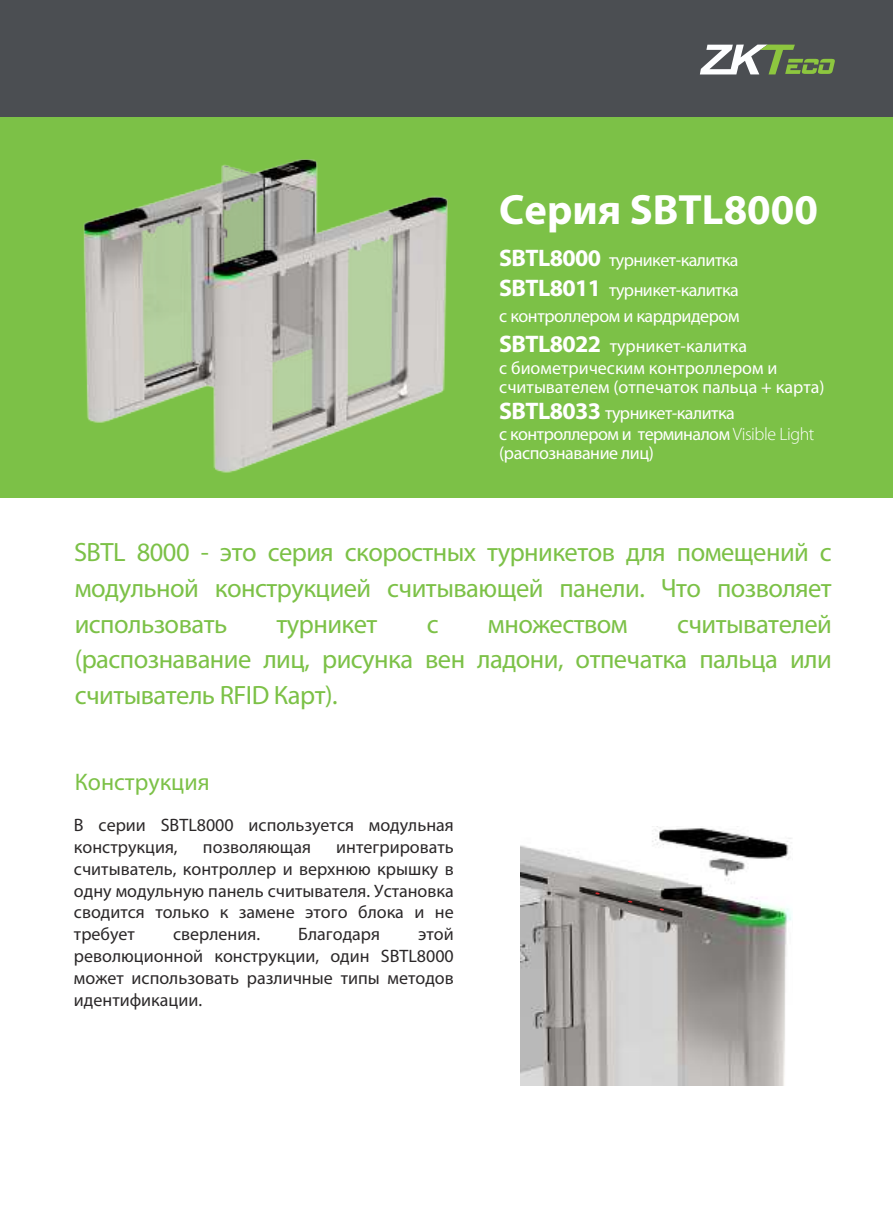
<style>
.page{position:relative;width:893px;height:1212px;background:#fff}
.page>*{position:absolute;margin:0;border:0;box-sizing:border-box;transform-origin:0 0}
.t1{font:700 42.6px "Myriad Pro";color:#fff}
.t2{font:26.55px/35.7px "Myriad Pro";letter-spacing:-.02em;color:#7cc147;text-align:justify}
.t3{font:24px "Myriad Pro";color:#7cc147}
.t4{font:18px/21.9px "Myriad Pro";color:#2b2829;text-align:justify}
.t5{font:18px/29.7px "Myriad Pro";letter-spacing:-.025em;color:#fff}
.t6{font:18px/19px "Myriad Pro";color:#fff}
.s1{font-weight:700;font-size:24px}
.s2{font-weight:300}
</style>
<div class="page">
<div style="left:0;top:0;width:893px;height:117px;background:#4b4e52"></div>
<div style="left:0;top:117px;width:893px;height:380px;background:#7cc147"></div>
<svg style="left:700px;top:45px;width:135px;height:29px"></svg>
<img style="left:83px;top:159px;width:365px;height:314px">
<img style="left:521px;top:826px;width:271px;height:260px">
<svg style="left:660px;top:908px;width:4px;height:3px"></svg>
<svg style="left:628px;top:900px;width:4px;height:3px"></svg>
<h1 class="t1" style="left:499px;top:182px;width:320px">Серия SBTL8000</h1>
<p class="t5" style="left:499px;top:245px;width:241px"><span class="s1">SBTL8000</span> турникет-калитка<br><span class="s1">SBTL8011</span> турникет-калитка</p>
<p class="t5" style="left:499px;top:301px;width:249px;line-height:30.2px">с контроллером и кардридером<br><span class="s1">SBTL8022</span> турникет-калитка</p>
<p class="t6" style="left:499px;top:358px;width:327px">с биометрическим контроллером и считывателем (отпечаток пальца + карта)</p>
<p class="t5" style="left:499px;top:402px;width:317px;line-height:21.1px"><span class="s1">SBTL8033</span> турникет-калитка<br>с контроллером и терминалом <span class="s2">Visible Light</span></p>
<p class="t5" style="left:499px;top:438px;width:156px">(распознавание лиц)</p>
<h2 class="t2" style="left:74px;top:534px;width:759px">SBTL 8000 - это серия скоростных турникетов для помещений с модульной конструкцией считывающей панели. Что позволяет использовать</h2>
<h2 class="t2" style="left:75px;top:605px;width:759px;text-indent:602px">считывателей (распознавание лиц, рисунка вен ладони, отпечатка пальца или считыватель RFID Карт).</h2>
<h2 class="t2" style="left:277px;top:605px;width:102px">турникет</h2>
<h2 class="t2" style="left:427px;top:605px;width:13px">с</h2>
<h2 class="t2" style="left:488px;top:605px;width:141px">множеством</h2>
<h3 class="t3" style="left:75px;top:767px;width:136px">Конструкция</h3>
<p class="t4" style="left:74px;top:814px;width:381px">В серии SBTL8000 используется модульная конструкция,</p>
<p class="t4" style="left:74px;top:836px;width:381px;text-indent:262px">интегрировать считыватель, контроллер и верхнюю крышку в одну модульную панель считывателя. Установка сводится только к замене этого блока и не требует</p>
<p class="t4" style="left:203px;top:836px;width:110px">позволяющая</p>
<p class="t4" style="left:74px;top:923px;width:381px;text-indent:344px">этой революционной конструкции, один SBTL8000 может использовать различные типы методов идентификации.</p>
<p class="t4" style="left:173px;top:923px;width:88px">сверления.</p>
<p class="t4" style="left:298px;top:923px;width:83px">Благодаря</p>
</div>
